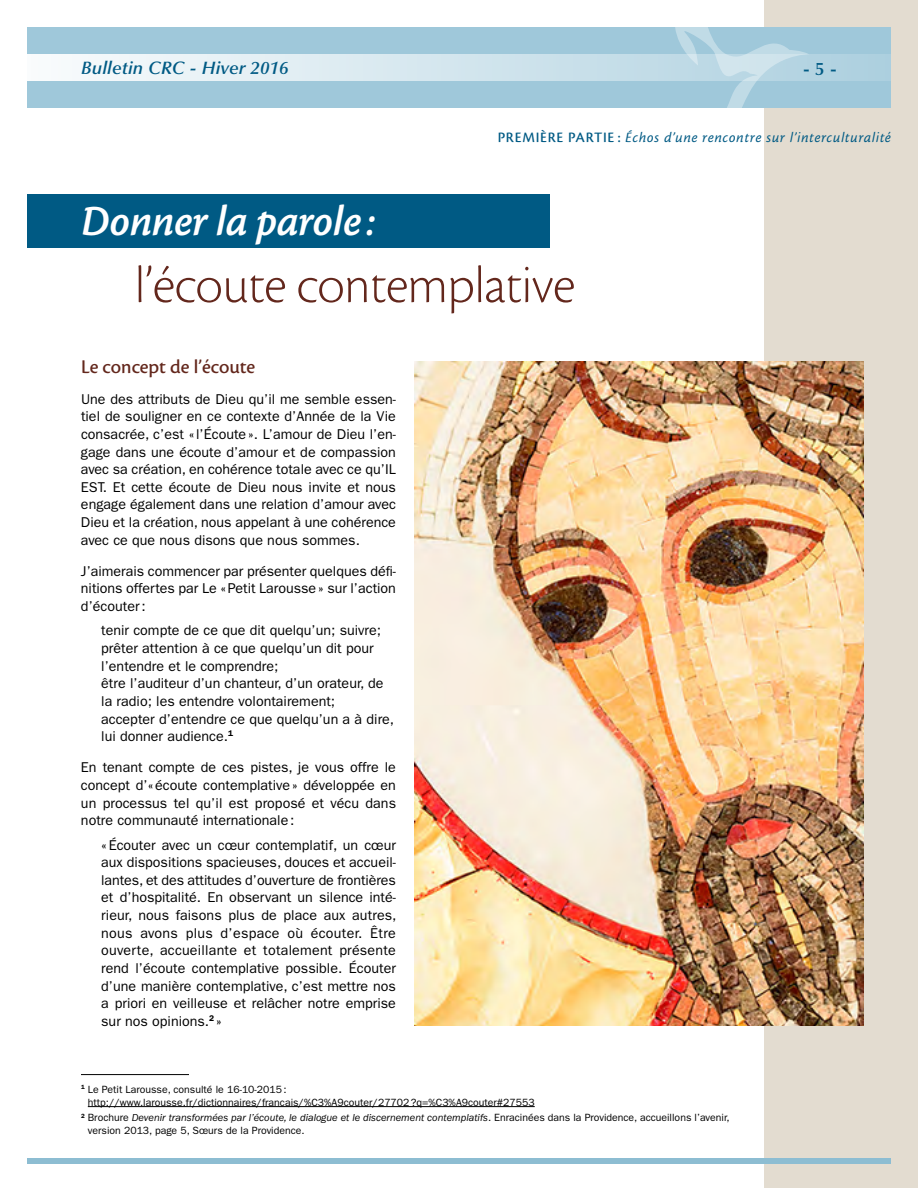
<style>
.page{position:relative;width:918px;height:1188px;background:#fff}
.page>*{position:absolute;margin:0;border:0;box-sizing:border-box;transform-origin:0 0}
.t1{font:54px "Cronos MM 250 36";letter-spacing:-.01em;color:#63271c}
.t2{font:45px "Cronos MM It 574 30";color:#fff}
.t3{font:20.25px "Cronos MM 479 13";color:#63271c}
.t4{font:italic 600 18px "Optima";letter-spacing:.01em;color:#005a84}
.t5{font:600 18px "Optima";color:#005a84}
.t6{font:15px "Cronos MM It 408 10";letter-spacing:.05em;color:#005a84}
.t7{font:14.25px/17.7px "Franklin Gothic";color:#000;text-align:justify}
.t8{font:10.5px/12.6px "Franklin Gothic";color:#000}
.s1{font-family:"Cronos MM 479 10"}
.s2{font-style:italic}
</style>
<div class="page">
<div style="left:765px;top:0;width:153px;height:1188px;background:#e3dcd0"></div>
<div style="left:27px;top:1158px;width:864px;height:6px;background:#8dbdd2"></div>
<hr style="left:88px;top:1106px;width:447px;height:1px;background:#000">
<hr style="left:81px;top:1074px;width:108px;height:1px;background:#000">
<div style="left:27px;top:194px;width:523px;height:54px;background:#005a84"></div>
<img style="left:414px;top:362px;width:450px;height:664px">
<div style="left:27px;top:27px;width:864px;height:81px;background:#9fc8da"></div>
<svg style="left:675px;top:27px;width:133px;height:81px"></svg>
<svg style="left:27px;top:54px;width:864px;height:27px;background:#d4e6ee"></svg>
<p class="t4" style="left:81px;top:57px;width:209px">Bulletin CRC - Hiver 2016</p>
<p class="t5" style="left:803px;top:58px;width:36px">- 5 -</p>
<p class="t6" style="left:498px;top:129px;width:395px"><span class="s1">PREMIÈRE PARTIE :</span> Échos d’une rencontre sur l’interculturalité</p>
<h2 class="t2" style="left:81px;top:197px;width:295px">Donner la parole:</h2>
<h1 class="t1" style="left:135px;top:257px;width:442px">l’écoute contemplative</h1>
<h3 class="t3" style="left:81px;top:356px;width:176px">Le concept de l’écoute</h3>
<p class="t7" style="left:81px;top:390px;width:317px">Une des attributs de Dieu qu’il me semble essen&shy;tiel de souligner en ce contexte d’Année de la Vie consacrée, c’est « l’Écoute». L’amour de Dieu l’en&shy;gage dans une écoute d’amour et de compassion avec sa création, en cohérence totale avec ce qu’IL EST. Et cette écoute de Dieu nous invite et nous engage également dans une relation d’amour avec Dieu et la création, nous appelant à une cohérence avec ce que nous disons que nous sommes.</p>
<p class="t7" style="left:81px;top:562px;width:316px">J’aimerais commencer par présenter quelques défi&shy;nitions offertes par Le «Petit Larousse» sur l’action d’écouter:</p>
<p class="t7" style="left:101px;top:622px;width:294px;text-align:left">tenir compte de ce que dit quelqu’un; suivre; prêter attention à ce que quelqu’un dit pour l’entendre et le comprendre;<br>être l’auditeur d’un chanteur, d’un orateur, de la radio; les entendre volontairement;<br>accepter d’entendre ce que quelqu’un a à dire, lui donner audience.<sup>1</sup></p>
<p class="t7" style="left:81px;top:759px;width:317px">En tenant compte de ces pistes, je vous offre le concept d’«écoute contemplative» développée en un processus tel qu’il est proposé et vécu dans notre communauté internationale:</p>
<p class="t7" style="left:101px;top:836px;width:297px">«Écouter avec un cœur contemplatif, un cœur aux dispositions spacieuses, douces et accueil&shy;lantes, et des attitudes d’ouverture de frontières et d’hospitalité. En observant un silence inté&shy;rieur, nous faisons plus de place aux autres, nous avons plus d’espace où écouter. Être ouverte, accueillante et totalement présente rend l’écoute contemplative possible. Écouter d’une manière contemplative, c’est mettre nos a priori en veilleuse et relâcher notre emprise sur nos opinions.<sup>2</sup> »</p>
<p class="t8" style="left:88px;top:1083px;width:448px;text-indent:-7px"><sup>1</sup> Le Petit Larousse, consulté le 16-10-2015: http://www.larousse.fr/dictionnaires/francais/%C3%A9couter/27702?q=%C3%A9couter#27553</p>
<p class="t8" style="left:88px;top:1112px;width:643px;text-indent:-7px"><sup>2</sup> Brochure <span class="s2">Devenir transformées par l’écoute, le dialogue et le discernement contemplatifs</span>. Enracinées dans la Providence, accueillons l’avenir, version 2013, page 5, Sœurs de la Providence.</p>
</div>
